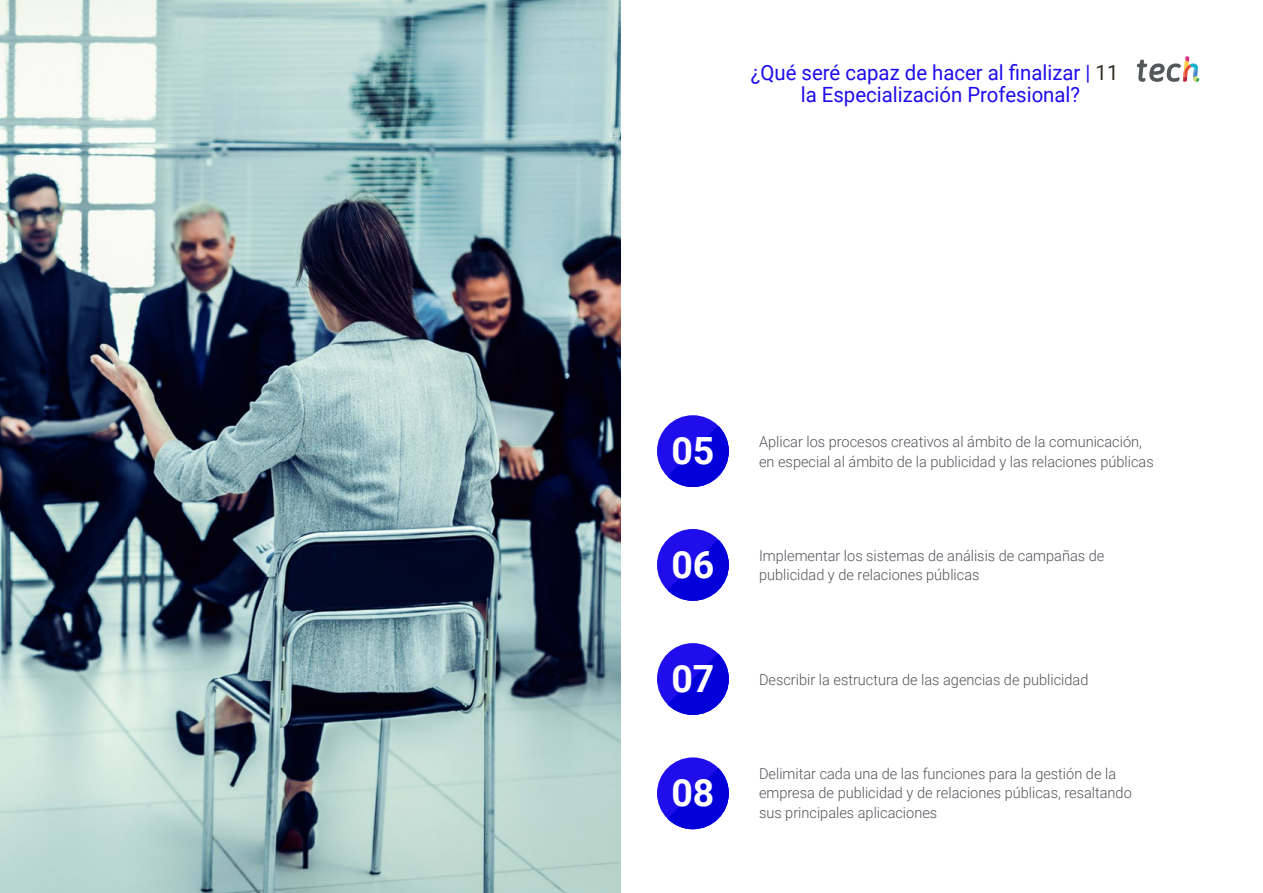
<style>
.page{position:relative;width:1263px;height:893px;background:#fff}
.page>*{position:absolute;margin:0;border:0;box-sizing:border-box;transform-origin:0 0}
.t1{font:700 37.5px "Roboto";color:#fff}
.t2{font:21px/22.5px "Roboto";color:#1f0dec;text-align:center}
.t3{font:300 15px/19.5px "Roboto";color:#52555b}
.s1{color:#312e20}
</style>
<div class="page">
<div style="left:657px;top:529px;width:72px;height:72px;background:#1f0dec;border-radius:50%"></div>
<svg style="left:667px;top:539px;width:62px;height:62px"></svg>
<div style="left:657px;top:757px;width:72px;height:72px;background:#1f0dec;border-radius:50%"></div>
<svg style="left:667px;top:768px;width:62px;height:61px"></svg>
<div style="left:657px;top:643px;width:72px;height:72px;background:#1f0dec;border-radius:50%"></div>
<svg style="left:667px;top:654px;width:62px;height:61px"></svg>
<div style="left:657px;top:415px;width:72px;height:72px;background:#1f0dec;border-radius:50%"></div>
<svg style="left:667px;top:426px;width:62px;height:61px"></svg>
<img style="left:0;top:0;width:621px;height:893px">
<svg style="left:1137px;top:56px;width:62px;height:26px"></svg>
<h2 class="t2" style="left:751px;top:60px;width:369px">¿Qué seré capaz de hacer al finalizar | <span class="s1">11 </span>la Especialización Profesional?</h2>
<h1 class="t1" style="left:671px;top:424px;width:45px">05</h1>
<p class="t3" style="left:759px;top:431px;width:384px">Aplicar los procesos creativos al ámbito de la comunicación,</p>
<p class="t3" style="left:759px;top:451px;width:396px">en especial al ámbito de la publicidad y las relaciones públicas</p>
<h1 class="t1" style="left:671px;top:538px;width:45px">06</h1>
<p class="t3" style="left:759px;top:545px;width:347px">Implementar los sistemas de análisis de campañas de publicidad y de relaciones públicas</p>
<h1 class="t1" style="left:671px;top:652px;width:45px">07</h1>
<p class="t3" style="left:759px;top:669px;width:331px">Describir la estructura de las agencias de publicidad</p>
<h1 class="t1" style="left:671px;top:766px;width:45px">08</h1>
<p class="t3" style="left:759px;top:763px;width:374px">Delimitar cada una de las funciones para la gestión de la empresa de publicidad y de relaciones públicas, resaltando sus principales aplicaciones</p>
</div>
